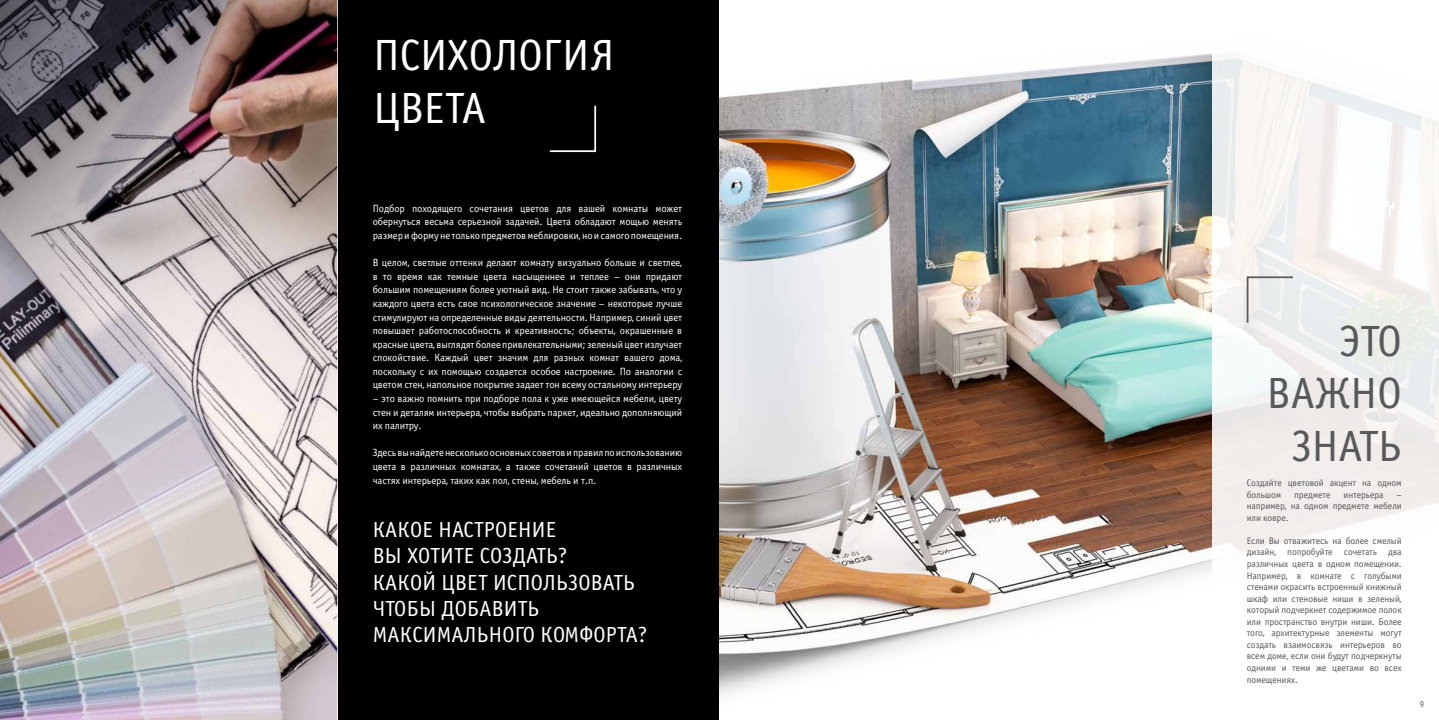
<style>
.page{position:relative;width:1439px;height:720px;background:#fff}
.page>*{position:absolute;margin:0;border:0;box-sizing:border-box;transform-origin:0 0}
.t1{font:43.84px/52.6px "Officina Sans C";color:#fff}
.t2{font:43.84px "Officina Sans C";color:#58595b}
.t3{font:21.88px/26.2px "Officina Sans C";letter-spacing:.01em;color:#fff}
.t4{font:10.5px/13.6px "Officina Sans C";letter-spacing:-.01em;color:#fff;text-align:justify}
.t5{font:9.62px/11.5px "Officina Sans C";letter-spacing:-.01em;color:#58595b}
.t6{font:8.75px "Officina Sans ITC Pro";color:#58595b}
</style>
<div class="page">
<div style="left:245px;top:0;width:474px;height:719px;background:#000"></div>
<img style="left:0;top:0;width:337px;height:719px">
<img style="left:719px;top:53px;width:493px;height:643px">
<svg style="left:549px;top:105px;width:48px;height:48px"></svg>
<svg style="left:1212px;top:58px;width:227px;height:494px;fill:#f4f1ef"></svg>
<svg style="left:1245px;top:275px;width:49px;height:49px;background:#e1e3e3"></svg>
<h1 class="t1" style="left:373px;top:30px;width:212px">ПСИХОЛОГИЯ<br>ЦВЕТА</h1>
<p class="t4" style="left:373px;top:202px;width:311px">Подбор походящего сочетания цветов для вашей комнаты может обернуться весьма серьезной задачей. Цвета обладают мощью менять размер и форму не только предметов меблировки, но и самого помещения.</p>
<p class="t4" style="left:373px;top:256px;width:311px">В целом, светлые оттенки делают комнату визуально больше и светлее, в то время как темные цвета насыщеннее и теплее – они придают большим помещениям более уютный вид. Н е стоит также забывать, что у каждого цвета есть свое психологическое значение – некоторые лучше стимулируют на определенные виды деятельности. Н апример, синий цвет повышает работоспособность и креативность; объекты, окрашенные в красные цвета, выглядят более привлекательными; зеленый цвет излучает спокойствие. Каждый цвет значим для разных комнат вашего дома, поскольку с их помощью создается особое настроение. По аналогии с цветом стен, напольное покрытие задает тон всему остальному интерьеру</p>
<p class="t4" style="left:373px;top:391px;width:311px">– это важно помнить при подборе пола к уже имеющейся мебели, цвету стен и деталям интерьера, чтобы выбрать паркет, идеально дополняющий их палитру.</p>
<p class="t4" style="left:373px;top:446px;width:311px">Здесь вы найдете несколько основных советов и правил по использованию цвета в различных комнатах, а также сочетаний цветов в различных частях интерьера, таких как пол, стены, мебель и т.п.</p>
<h2 class="t3" style="left:373px;top:517px;width:114px">КАКОЕ НАСТРОЕНИЕ<br>ВЫ ХОТИТЕ</h2>
<h2 class="t3" style="left:480px;top:543px;width:89px">СОЗДАТЬ?</h2>
<h2 class="t3" style="left:373px;top:569px;width:94px">КАКОЙ ЦВЕТ</h2>
<h2 class="t3" style="left:493px;top:569px;width:87px">ИСПОЛЬЗОВАТ</h2>
<h2 class="t3" style="left:623px;top:569px;width:13px">Ь</h2>
<h2 class="t3" style="left:373px;top:595px;width:120px">ЧТОБЫ ДОБАВИТ</h2>
<h2 class="t3" style="left:373px;top:595px;width:233px;text-indent:155px">Ь<br>МАКСИ МАЛЬНО ГО КОМФОРТА</h2>
<h2 class="t3" style="left:638px;top:622px;width:11px">?</h2>
<h1 class="t2" style="left:1339px;top:317px;width:41px">ЭТО</h1>
<h1 class="t2" style="left:1266px;top:369px;width:108px">ВАЖНО</h1>
<h1 class="t2" style="left:1291px;top:422px;width:23px">ЗНАТ</h1>
<h1 class="t2" style="left:1378px;top:422px;width:25px">Ь</h1>
<p class="t5" style="left:1246px;top:477px;width:157px">Создайте цветовой акцент на одном большом</p>
<p class="t5" style="left:1246px;top:488px;width:157px;text-indent:97px">интерьера например, на одном предмете мебели или ковре.</p>
<p class="t5" style="left:1246px;top:535px;width:157px;text-align:justify">Если В ы отважитесь на более смелый дизайн, попробуйте сочетать два различных цвета в одном помещении.<br>Например, в комнате с голубыми стенами окрасить встроенный книжный шкаф или стеновые ниши в зеленый, который подчеркнет содержимое полок или пространство внутри ниши. Более того, архитектурные элементы могут создать взаимосвязь интерьеров во всем доме, если они будут подчеркнуты одними и теми же цветами во всех помещениях.</p>
<p class="t5" style="left:1294px;top:488px;width:38px">предмете</p>
<p class="t6" style="left:15px;top:699px;width:6px">8</p>
<p class="t6" style="left:1419px;top:699px;width:6px">9</p>
</div>
